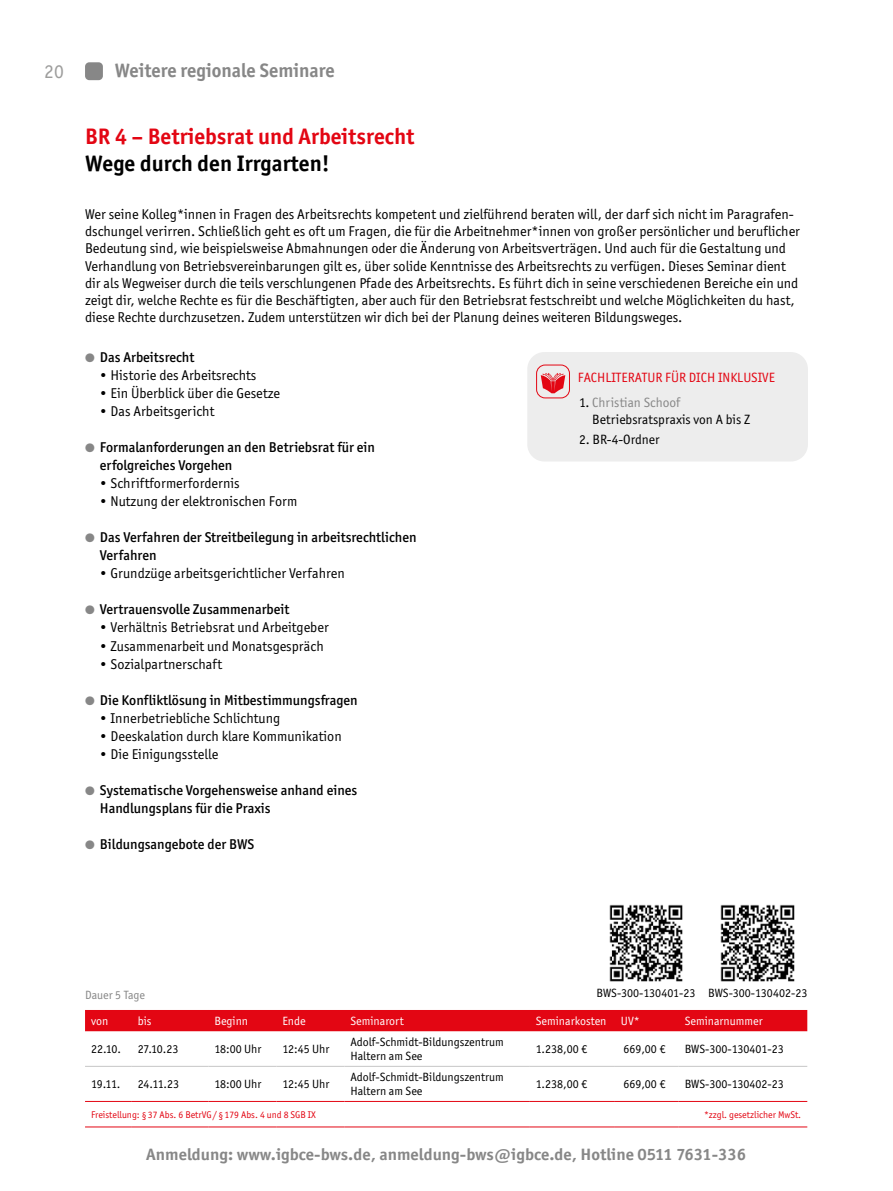
<style>
.page{position:relative;width:893px;height:1191px;background:#fff}
.page>*{position:absolute;margin:0;border:0;box-sizing:border-box;transform-origin:0 0}
.t1{font:700 22.5px "Officina Sans ITC Std";color:#e30613}
.t2{font:700 22.5px "Officina Sans ITC Std";color:#000}
.t3{font:700 19.5px "Officina Sans ITC Std";color:#878787}
.t4{font:19.5px "Officina Sans ITC Std";color:#9d9d9c}
.t5{font:700 16.5px "Officina Sans ITC Std";color:#878787;scale:1.05 1}
.t6{font:14.25px/17.2px "Officina Sans ITC Std";color:#000}
.t7{font:500 14.25px/18px "Officina Sans ITC Std";color:#000}
.t8{font:13.5px/16.5px "Officina Sans ITC Std";color:#000}
.t9{font:13.5px "Officina Sans ITC Std";color:#e30613}
.t10{font:12px/14.4px "Officina Sans ITC Std";color:#000}
.t11{font:12px "Officina Sans ITC Std";color:#fff}
.t12{font:12px "Officina Sans ITC Std";color:#878787}
.t13{font:9.75px "Officina Sans ITC Std";color:#e30613}
.s1{color:#878787}
</style>
<div class="page">
<div style="left:85px;top:1010px;width:722px;height:21px;background:#e30613"></div>
<hr style="left:85px;top:1066px;width:47px;height:1px;background:#c6c6c6">
<hr style="left:132px;top:1066px;width:76px;height:1px;background:#c6c6c6">
<hr style="left:208px;top:1066px;width:68px;height:1px;background:#c6c6c6">
<hr style="left:276px;top:1066px;width:68px;height:1px;background:#c6c6c6">
<hr style="left:344px;top:1066px;width:186px;height:1px;background:#c6c6c6">
<hr style="left:530px;top:1066px;width:85px;height:1px;background:#c6c6c6">
<hr style="left:615px;top:1066px;width:64px;height:1px;background:#c6c6c6">
<hr style="left:679px;top:1066px;width:128px;height:1px;background:#c6c6c6">
<hr style="left:85px;top:1101px;width:47px;height:1px;background:#e30613">
<hr style="left:132px;top:1101px;width:76px;height:1px;background:#e30613">
<hr style="left:208px;top:1101px;width:68px;height:1px;background:#e30613">
<hr style="left:276px;top:1101px;width:68px;height:1px;background:#e30613">
<hr style="left:344px;top:1101px;width:186px;height:1px;background:#e30613">
<hr style="left:530px;top:1101px;width:85px;height:1px;background:#e30613">
<hr style="left:615px;top:1101px;width:64px;height:1px;background:#e30613">
<hr style="left:679px;top:1101px;width:128px;height:1px;background:#e30613">
<hr style="left:85px;top:1126px;width:47px;height:1px;background:#e30613">
<hr style="left:132px;top:1126px;width:76px;height:1px;background:#e30613">
<hr style="left:208px;top:1126px;width:68px;height:1px;background:#e30613">
<hr style="left:276px;top:1126px;width:68px;height:1px;background:#e30613">
<hr style="left:344px;top:1126px;width:186px;height:1px;background:#e30613">
<hr style="left:530px;top:1126px;width:85px;height:1px;background:#e30613">
<hr style="left:615px;top:1126px;width:64px;height:1px;background:#e30613">
<hr style="left:679px;top:1126px;width:128px;height:1px;background:#e30613">
<div style="left:527px;top:352px;width:281px;height:109px;background:#ededed;border-radius:17px"></div>
<div style="left:536px;top:364px;width:34px;height:34px;border:1px solid #e30613;border-radius:9px"></div>
<svg style="left:541px;top:373px;width:24px;height:20px"></svg>
<div style="left:85px;top:62px;width:18px;height:18px;background:#878787;border-radius:4px"></div>
<img style="left:720px;top:904px;width:75px;height:78px">
<img style="left:609px;top:904px;width:74px;height:78px">
<h2 class="t4" style="left:44px;top:60px;width:21px">20</h2>
<h2 class="t3" style="left:115px;top:59px;width:221px">Weitere regionale Seminare</h2>
<h1 class="t1" style="left:85px;top:122px;width:331px">BR 4 – Betriebsrat und Arbeitsrecht</h1>
<h1 class="t2" style="left:85px;top:149px;width:246px">Wege durch den Irrgarten!</h1>
<p class="t6" style="left:85px;top:205px;width:716px">Wer seine Kolleg*innen in Fragen des Arbeitsrechts kompetent und zielführend beraten will, der darf sich nicht im Paragrafen&shy;dschungel verirren. Schließlich geht es oft um Fragen, die für die Arbeitnehmer*innen von großer persönlicher und beruflicher Bedeutung sind, wie beispielsweise Abmahnungen oder die Änderung von Arbeitsverträgen. Und auch für die Gestaltung und Verhandlung von Betriebsvereinbarungen gilt es, über solide Kenntnisse des Arbeitsrechts zu verfügen. Dieses Seminar dient dir als Wegweiser durch die teils verschlungenen Pfade des Arbeitsrechts. Es führt dich in seine verschiedenen Bereiche ein und zeigt dir, welche Rechte es für die Beschäftigten, aber auch für den Betriebsrat festschreibt und welche Möglichkeiten du hast, diese Rechte durchzusetzen. Zudem unterstützen wir dich bei der Planung deines weiteren Bildungsweges.</p>
<p class="t7" style="left:85px;top:348px;width:111px"><span class="s1">●</span> Das Arbeitsrecht</p>
<p class="t6" style="left:100px;top:367px;width:158px">• Historie des Arbeitsrechts</p>
<p class="t6" style="left:100px;top:385px;width:182px">• Ein Überblick über die Gesetze</p>
<p class="t6" style="left:100px;top:403px;width:116px">• Das Arbeitsgericht</p>
<p class="t7" style="left:100px;top:438px;width:277px;text-indent:-15px"><span class="s1">●</span> Formalanforderungen an den Betriebsrat für ein erfolgreiches Vorgehen</p>
<p class="t6" style="left:100px;top:475px;width:141px">• Schriftformerfordernis</p>
<p class="t6" style="left:100px;top:493px;width:199px">• Nutzung der elektronischen Form</p>
<p class="t7" style="left:100px;top:528px;width:318px;text-indent:-15px"><span class="s1">●</span> Das Verfahren der Streitbeilegung in arbeitsrechtlichen<br>Verfahren</p>
<p class="t6" style="left:100px;top:565px;width:246px">• Grundzüge arbeitsgerichtlicher Verfahren</p>
<p class="t7" style="left:85px;top:600px;width:206px"><span class="s1">●</span> Vertrauensvolle Zusammenarbeit</p>
<p class="t6" style="left:100px;top:619px;width:230px">• Verhältnis Betriebsrat und Arbeitgeber</p>
<p class="t6" style="left:100px;top:637px;width:225px">• Zusammenarbeit und Monatsgespräch</p>
<p class="t6" style="left:100px;top:655px;width:124px">• Sozialpartnerschaft</p>
<p class="t7" style="left:85px;top:690px;width:274px"><span class="s1">●</span> Die Konfliktlösung in Mitbestimmungsfragen</p>
<p class="t6" style="left:100px;top:709px;width:182px">• Innerbetriebliche Schlichtung</p>
<p class="t6" style="left:100px;top:727px;width:243px">• Deeskalation durch klare Kommunikation</p>
<p class="t6" style="left:100px;top:745px;width:120px">• Die Einigungsstelle</p>
<p class="t7" style="left:100px;top:780px;width:259px;text-indent:-15px"><span class="s1">●</span> Systematische Vorgehensweise anhand eines<br>Handlungsplans für die Praxis</p>
<p class="t7" style="left:85px;top:834px;width:171px"><span class="s1">●</span> Bildungsangebote der BWS</p>
<p class="t9" style="left:578px;top:370px;width:199px">FACHLITERATUR FÜR DICH INKLUSIVE</p>
<p class="t8" style="left:592px;top:394px;width:159px;text-indent:-13px">1. <span class="s1">Christian Schoof<br></span>Betriebsratspraxis von A bis Z</p>
<p class="t8" style="left:579px;top:431px;width:82px">2. BR-4-Ordner</p>
<p class="t10" style="left:596px;top:986px;width:212px">BWS-300-130401-23 BWS-300-130402-23</p>
<p class="t12" style="left:85px;top:988px;width:62px">Dauer 5 Tage</p>
<p class="t11" style="left:91px;top:1013px;width:19px">von</p>
<p class="t11" style="left:138px;top:1013px;width:15px">bis</p>
<p class="t11" style="left:214px;top:1013px;width:35px">Beginn</p>
<p class="t11" style="left:282px;top:1013px;width:25px">Ende</p>
<p class="t11" style="left:350px;top:1013px;width:55px">Seminarort</p>
<p class="t11" style="left:536px;top:1013px;width:105px">Seminarkosten UV*</p>
<p class="t11" style="left:685px;top:1013px;width:79px">Seminarnummer</p>
<p class="t10" style="left:91px;top:1041px;width:32px">22.10.</p>
<p class="t10" style="left:138px;top:1041px;width:42px">27.10.23</p>
<p class="t10" style="left:214px;top:1041px;width:49px">18:00 Uhr</p>
<p class="t10" style="left:282px;top:1041px;width:49px">12:45 Uhr</p>
<p class="t10" style="left:350px;top:1034px;width:155px">Adolf-Schmidt-Bildungszentrum<br>Haltern am See</p>
<p class="t10" style="left:536px;top:1041px;width:53px">1.238,00 €</p>
<p class="t10" style="left:623px;top:1041px;width:44px">669,00 €</p>
<p class="t10" style="left:685px;top:1041px;width:100px">BWS-300-130401-23</p>
<p class="t10" style="left:91px;top:1077px;width:31px">19.11.</p>
<p class="t10" style="left:138px;top:1077px;width:43px">24.11.23</p>
<p class="t10" style="left:214px;top:1077px;width:49px">18:00 Uhr</p>
<p class="t10" style="left:282px;top:1077px;width:49px">12:45 Uhr</p>
<p class="t10" style="left:350px;top:1069px;width:155px">Adolf-Schmidt-Bildungszentrum<br>Haltern am See</p>
<p class="t10" style="left:536px;top:1077px;width:53px">1.238,00 €</p>
<p class="t10" style="left:623px;top:1077px;width:44px">669,00 €</p>
<p class="t10" style="left:685px;top:1077px;width:101px">BWS-300-130402-23</p>
<p class="t13" style="left:91px;top:1108px;width:226px">Freistellung: § 37 Abs. 6 BetrVG/ §179 Abs. 4 und 8 SGB IX</p>
<p class="t13" style="left:704px;top:1108px;width:99px">*zzgl. gesetzlicher MwSt.</p>
<p class="t5" style="left:146px;top:1144px;width:573px">Anmeldung: www.igbce-bws.de, anmeldung-bws@igbce.de, Hotline 0511 7631-336</p>
</div>
